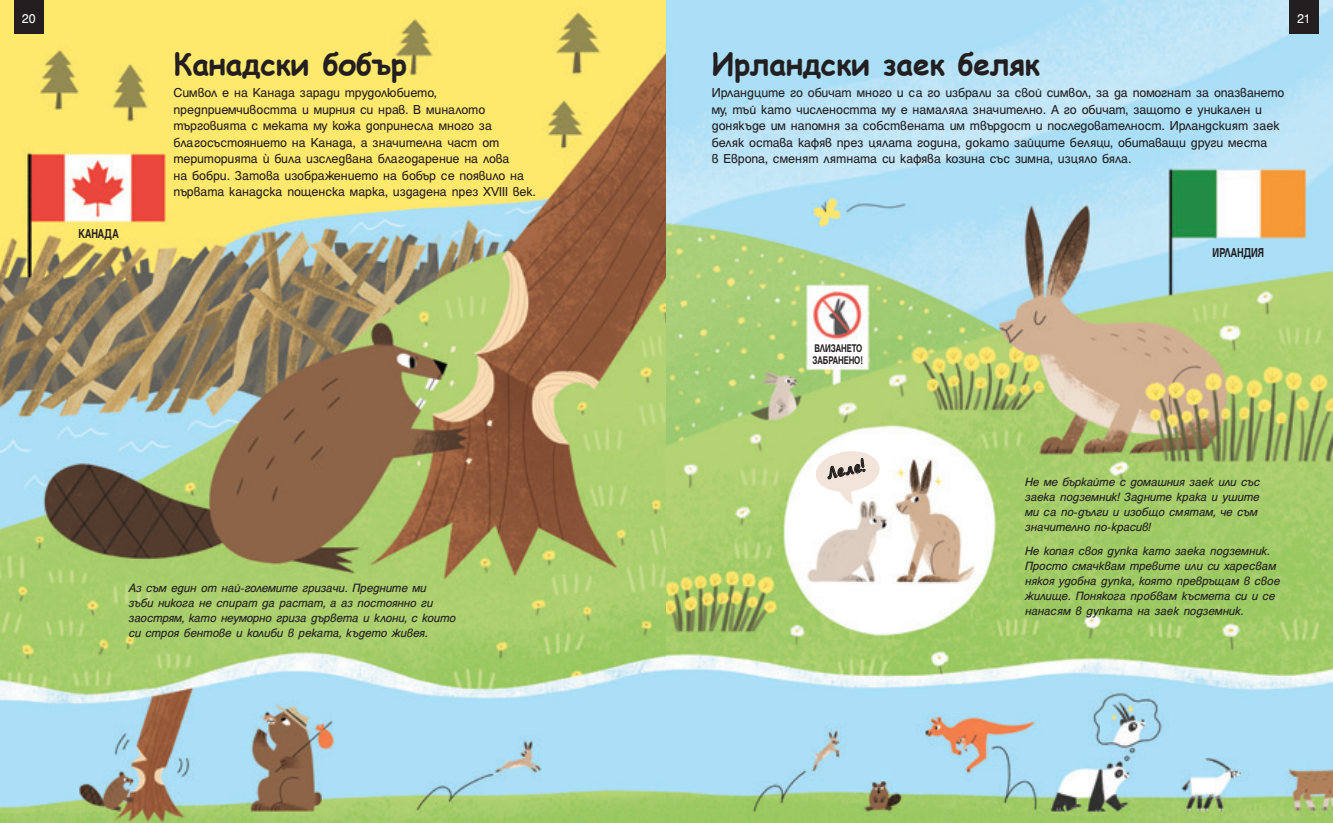
<style>
.page{position:relative;width:1333px;height:823px;background:#fff}
.page>*{position:absolute;margin:0;border:0;box-sizing:border-box;transform-origin:0 0}
.t1{font:700 30px "Comic Sans MS";color:#231f20}
.t2{font:italic 16px "Tatiana C";color:#231f20}
.t3{font:14px/16.5px "Helen BG Normal";letter-spacing:-.01em;color:#231f20}
.t4{font:14px "Helen BG Bold";color:#231f20;scale:.75 1}
.t5{font:14px "Helen BG Normal";letter-spacing:-.025em;color:#fcfcfc}
.t6{font:13px/15px "Helen BG Italic";letter-spacing:-.01em;color:#231f20}
.t7{font:12px/12px "Helen BG Bold";letter-spacing:-.01em;color:#231f20;scale:.75 1}
</style>
<div class="page">
<img style="left:0;top:0;width:666px;height:822px">
<div style="left:14px;top:0;width:30px;height:34px;background:#231f20"></div>
<svg style="left:666px;top:0;width:666px;height:822px;background:#b3d4b5"></svg>
<div style="left:1289px;top:0;width:29px;height:34px;background:#231f20"></div>
<svg style="left:814px;top:449px;width:66px;height:55px"></svg>
<svg style="left:666px;top:821px;width:7px;height:2px"></svg>
<svg style="left:263px;top:154px;width:6px;height:9px"></svg>
<p class="t5" style="left:19px;top:11px;width:15px">20</p>
<p class="t5" style="left:1300px;top:11px;width:15px">21</p>
<p class="t5" style="left:22px;top:11px;width:15px">20</p>
<p class="t5" style="left:1297px;top:11px;width:15px">21</p>
<p class="t4" style="left:78px;top:226px;width:55px">КАНАДА</p>
<p class="t1" style="left:173px;top:42px;width:235px">Канадски бобър</p>
<p class="t3" style="left:173px;top:84px;width:364px">Символ е на Канада заради трудолюбието, предприемчивостта и мирния си нрав. В миналото търговията с меката му кожа допринесла много за благосъстоянието на Канада, а значителна част от територията била изследвана благодарение на лова<br>на бобри. Затова изображението на бобър се появило на първата канадска пощенска марка, издадена през XVIII век.</p>
<p class="t6" style="left:129px;top:580px;width:328px">Аз съм един от най-големите гризачи. Предните ми<br>зъби никога не спират да растат, а аз постоянно ги заострям, като неуморно гриза дървета и клони, с които си строя бентове и колиби в реката, където живея.</p>
<p class="t1" style="left:711px;top:42px;width:329px">Ирландски заек беляк</p>
<p class="t3" style="left:711px;top:84px;width:574px">Ирландците го обичат много и са го избрали за свой символ, за да помогнат за опазването му, тъй като числеността му е намаляла значително. А го обичат, защото е уникален и донякъде им напомня за собствената им твърдост и последователност. Ирландският заек беляк остава кафяв през цялата година, докато зайците беляци, обитаващи други места<br>в Европа, сменят лятната си кафява козина със зимна, изцяло бяла.</p>
<p class="t7" style="left:812px;top:342px;width:70px">ВЛИЗАНЕТО<br>ЗАБРАНЕНО!</p>
<p class="t2" style="left:826px;top:463px;width:41px;rotate:-11deg">Леле!</p>
<p class="t4" style="left:1212px;top:245px;width:70px">ИРЛАНДИЯ</p>
<p class="t6" style="left:1025px;top:474px;width:237px">Не ме бъркайте с домашния заек или със заека подземник! Задните крака и ушите ми са по-дълги и изобщо смятам, че съм значително по-красив!</p>
<p class="t6" style="left:1025px;top:543px;width:256px">Не копая своя дупка като заека подземник.<br>Просто смачквам тревите или си харесвам някоя удобна дупка, която превръщам в свое жилище. Понякога пробвам късмета си и се нанасям в дупката на заек подземник.</p>
</div>
